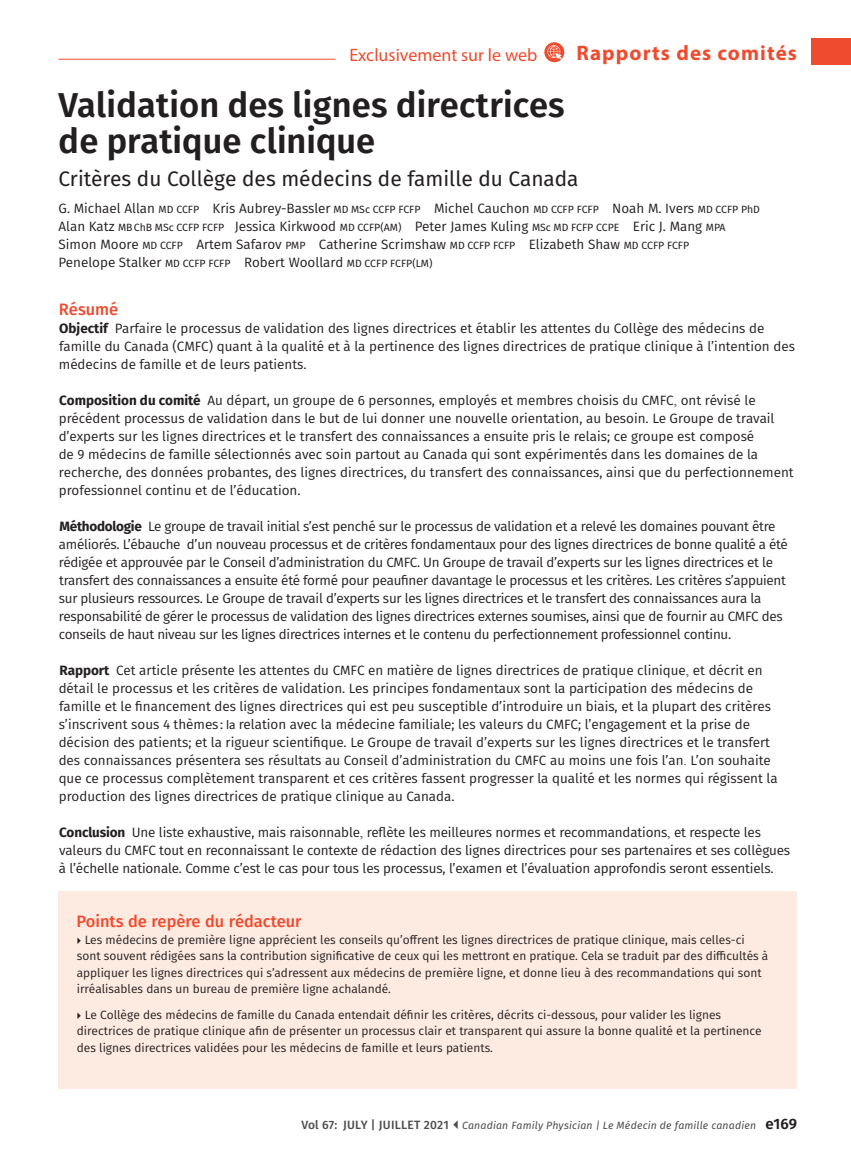
<style>
.page{position:relative;width:851px;height:1161px;background:#fff}
.page>*{position:absolute;margin:0;border:0;box-sizing:border-box;transform-origin:0 0}
.ArticleTitle{font:600 34.5px/36px "Fira Sans";letter-spacing:.005em;color:#231f20}
.ArticleSubtitle{font:21px "Fira Sans";color:#231f20}
.t1{font:700 21px "Myriad Pro";letter-spacing:.05em;color:#ef4b2e}
.t2{font:18px "Myriad Pro";color:#ef4b2e}
.AbstractHead{font:500 16.5px "Fira Sans";color:#ef4b2e}
.AbstractBody{font:13.5px/18px "Fira Sans";letter-spacing:-.005em;color:#231f20}
.ArticleSubtitle-2{font:13.5px/18px "Fira Sans";color:#231f20}
.KeyPoints_RES{font:12px/16.5px "Fira Sans";color:#231f20}
.t3{font:italic 10.5px "Fira Sans";letter-spacing:.015em;color:#4b4c4d}
.s1{font-size:10.5px}
.s2{font-weight:700}
.s3{font-family:"Times New Roman"}
.s4{font-family:"Calibri"}
.s5{font-weight:500;font-style:normal;font-size:12px}
.s6{font-weight:600;font-style:normal;font-size:15px;color:#231f20}
</style>
<div class="page">
<div style="left:812px;top:38px;width:38px;height:27px;background:#ef4b2e"></div>
<hr style="left:58px;top:59px;width:277px;height:1px;background:#ef4b2e">
<svg style="left:544px;top:42px;width:20px;height:20px"></svg>
<svg style="left:547px;top:45px;width:14px;height:14px"></svg>
<div style="left:58px;top:891px;width:738px;height:198px;background:#fdebe1"></div>
<h3 class="t2" style="left:349px;top:44px;width:189px">Exclusivement sur le web</h3>
<h2 class="t1" style="left:576px;top:39px;width:222px">Rapports des comités</h2>
<p class="ArticleTitle" style="left:58px;top:85px;width:507px">Validation des lignes directrices de pratique clinique</p>
<p class="ArticleSubtitle" style="left:58px;top:163px;width:521px">Critères du Collège des médecins de famille du Canada</p>
<p class="ArticleSubtitle-2" style="left:58px;top:199px;width:703px">G. Michael Allan <span class="s1">MD CCFP</span> Kris Aubrey-Bassler <span class="s1">MD MSc CCFP FCFP</span> Michel Cauchon <span class="s1">MD CCFP FCFP</span> Noah M. Ivers <span class="s1">MD CCFP PhD </span>Alan Katz <span class="s1">MBChB MSc CCFP FCFP</span> Jessica Kirkwood <span class="s1">MD CCFP(AM)</span> Peter James Kuling <span class="s1">MSc MD FCFP CCPE</span> Eric J. Mang <span class="s1">MPA </span>Simon Moore <span class="s1">MD CCFP</span> Artem Safarov <span class="s1">PMP</span> Catherine Scrimshaw <span class="s1">MD CCFP FCFP</span> Elizabeth Shaw <span class="s1">MD CCFP FCFP<br></span>Penelope Stalker <span class="s1">MD CCFP FCFP</span> Robert Woollard <span class="s1">MD CCFP FCFP(LM)</span></p>
<p class="AbstractHead" style="left:59px;top:296px;width:61px">Résumé</p>
<p class="AbstractBody" style="left:59px;top:319px;width:737px"><span class="s2">Objectif</span> Parfaire le processus de validation des lignes directrices et établir les attentes du Collège des médecins de famille du Canada (CMFC) quant à la qualité et à la pertinence des lignes directrices de pratique clinique à l’intention des médecins de famille et de leurs patients.</p>
<p class="AbstractBody" style="left:59px;top:391px;width:736px"><span class="s2">Composition du comité</span> Au départ, un groupe de 6 personnes, employés et membres choisis du CMFC<span class="s3">,</span> ont révisé le précédent processus de validation dans le but de lui donner une nouvelle orientation, au besoin. Le Groupe de travail d’experts sur les lignes directrices et le transfert des connaissances a ensuite pris le relais; ce groupe est composé<br>de 9 médecins de famille sélectionnés avec soin partout au Canada qui sont expérimentés dans les domaines de la recherche, des données probantes, des lignes directrices, du transfert des connaissances, ainsi que du perfectionnement professionnel continu et de l’éducation.</p>
<p class="AbstractBody" style="left:59px;top:517px;width:730px"><span class="s2">Méthodologie</span> Le groupe de travail initial s’est penché sur le processus de validation et a relevé les domaines pouvant être améliorés. L’ébauche d’un nouveau processus et de critères fondamentaux pour des lignes directrices de bonne qualité a été rédigée et approuvée par le Conseil d’administration du CMFC. Un Groupe de travail d’experts sur les lignes directrices et le transfert des connaissances a ensuite été formé pour peaufiner davantage le processus et les critères. Les critères s’appuient sur plusieurs ressources. Le Groupe de travail d’experts sur les lignes directrices et le transfert des connaissances aura la responsabilité de gérer le processus de validation des lignes directrices externes soumises, ainsi que de fournir au CMFC des conseils de haut niveau sur les lignes directrices internes et le contenu du perfectionnement professionnel continu.</p>
<p class="AbstractBody" style="left:59px;top:661px;width:720px"><span class="s2">Rapport</span> Cet article présente les attentes du CMFC en matière de lignes directrices de pratique clinique<span class="s3">,</span> et décrit en détail le processus et les critères de validation. Les principes fondamentaux sont la participation des médecins de famille et le financement des lignes directrices qui est peu susceptible d’introduire un biais, et la plupart des critères s’inscrivent sous 4 thèmes : <span class="s4">la</span> relation avec la médecine familiale; les valeurs du CMFC; l’engagement et la prise de décision des patients; et la rigueur scientifique. Le Groupe de travail d’experts sur les lignes directrices et le transfert des connaissances présentera ses résultats au Conseil d’administration du CMFC au moins une fois l’an<span class="s3">.</span> L’on souhaite que ce processus complètement transparent et ces critères fassent progresser la qualité et les normes qui régissent la production des lignes directrices de pratique clinique au Canada.</p>
<p class="AbstractBody" style="left:59px;top:823px;width:732px"><span class="s2">Conclusion</span> Une liste exhaustive, mais raisonnable<span class="s3">,</span> reflète les meilleures normes et recommandations<span class="s3">,</span> et respecte les valeurs du CMFC tout en reconnaissant le contexte de rédaction des lignes directrices pour ses partenaires et ses collègues à l’échelle nationale. Comme c’est le cas pour tous les processus, l’examen et l’évaluation approfondis seront essentiels.</p>
<p class="AbstractHead" style="left:76px;top:908px;width:226px">Points de repère du rédacteur</p>
<p class="KeyPoints_RES" style="left:77px;top:931px;width:693px;text-indent:8px">Les médecins de première ligne apprécient les conseils qu’offrent les lignes directrices de pratique clinique, mais celles-ci sont souvent rédigées sans la contribution significative de ceux qui les mettront en pratique. Cela se traduit par des difficultés à appliquer les lignes directrices qui s’adressent aux médecins de première ligne, et donne lieu à des recommandations qui sont irréalisables dans un bureau de première ligne achalandé.</p>
<p class="KeyPoints_RES" style="left:77px;top:1006px;width:686px;text-indent:8px">Le Collège des médecins de famille du Canada entendait définir les critères, décrits ci-dessous, pour valider les lignes directrices de pratique clinique afin de présenter un processus clair et transparent qui assure la bonne qualité et la pertinence des lignes directrices validées pour les médecins de famille et leurs patients.</p>
<p class="t3" style="left:301px;top:1117px;width:497px"><span class="s5">Vol 67: JULY | JUILLET 2021</span> Canadian Family Physician | Le Médecin de famille canadien <span class="s6">e169</span></p>
</div>
